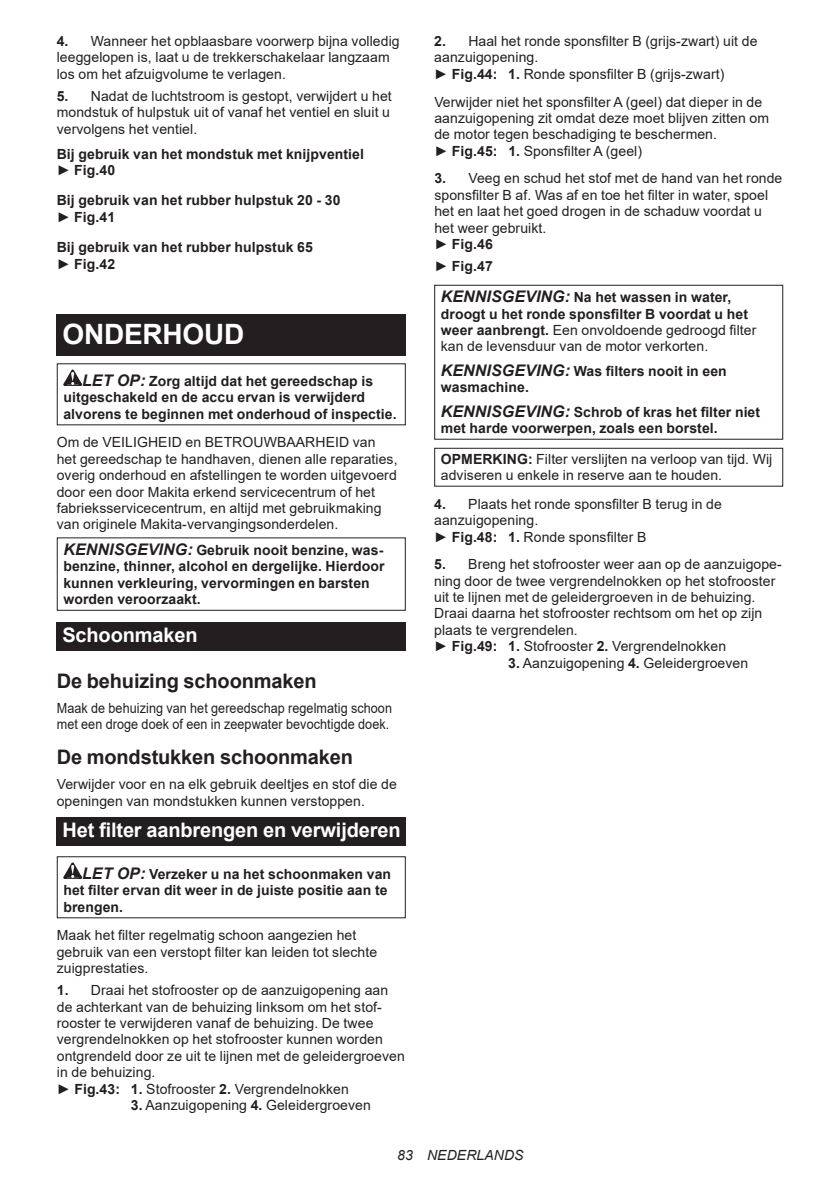
<style>
.page{position:relative;width:840px;height:1191px;background:#fff}
.page>*{position:absolute;margin:0;border:0;box-sizing:border-box;transform-origin:0 0}
.t1{font:700 28px "Arial";letter-spacing:-.01em;color:#fff}
.t2{font:700 20px "Arial";letter-spacing:-.01em;color:#231f20}
.t3{font:700 20px "Arial";letter-spacing:-.01em;color:#fff}
.t4{font:14px/16.4px "Arial";letter-spacing:.005em;color:#231f20}
.t5{font:700 14px/16.4px "Arial";letter-spacing:.005em;color:#231f20}
.t6{font:14px/16.4px "Arial";letter-spacing:.005em;color:#231f20;scale:.9 1}
.t7{font:italic 14px "Arial";letter-spacing:.005em;color:#231f20}
.s1{font-weight:700}
.s2{font-weight:400}
.s3{font-style:italic;font-size:16px}
</style>
<div class="page">
<div style="left:57px;top:314px;width:348px;height:41px;background:#231f20"></div>
<svg style="left:63px;top:369px;width:19px;height:17px"></svg>
<div style="left:57px;top:537px;width:348px;height:74px;border:1px solid #231f20"></div>
<div style="left:57px;top:622px;width:348px;height:28px;background:#231f20"></div>
<div style="left:57px;top:817px;width:348px;height:28px;background:#231f20"></div>
<svg style="left:63px;top:862px;width:19px;height:17px"></svg>
<div style="left:57px;top:856px;width:348px;height:62px;border:1px solid #231f20"></div>
<div style="left:434px;top:285px;width:348px;height:155px;border:1px solid #231f20"></div>
<div style="left:434px;top:448px;width:348px;height:39px;border:1px solid #231f20"></div>
<p class="t4" style="left:57px;top:33px;width:344px"><span class="s1">4.</span> Wanneer het opblaasbare voorwerp bijna volledig leeggelopen is, laat u de trekkerschakelaar langzaam los om het afzuigvolume te verlagen.</p>
<p class="t4" style="left:57px;top:88px;width:336px"><span class="s1">5.</span> Nadat de luchtstroom is gestopt, verwijdert u het mondstuk of hulpstuk uit of vanaf het ventiel en sluit u vervolgens het ventiel.</p>
<p class="t5" style="left:57px;top:146px;width:308px">Bij gebruik van het mondstuk met knijpventiel <span class="s2">►</span> Fig.40</p>
<p class="t5" style="left:57px;top:192px;width:285px">Bij gebruik van het rubber hulpstuk 20 - 30 <span class="s2">►</span> Fig.41</p>
<p class="t5" style="left:57px;top:239px;width:257px">Bij gebruik van het rubber hulpstuk 65 <span class="s2">►</span> Fig.42</p>
<h1 class="t1" style="left:62px;top:314px;width:183px">ONDERHOUD</h1>
<p class="t5" style="left:63px;top:373px;width:334px;text-indent:19px"><span class="s3">LET OP:</span> Zorg altijd dat het gereedschap is uitgeschakeld en de accu ervan is verwijderd alvorens te beginnen met onderhoud of inspectie.</p>
<p class="t4" style="left:57px;top:434px;width:342px">Om de VEILIGHEID en BETROUWBAARHEID van het gereedschap te handhaven, dienen alle reparaties, overig onderhoud en afstellingen te worden uitgevoerd door een door Makita erkend servicecentrum of het fabrieksservicecentrum, en altijd met gebruikmaking van originele Makita-vervangingsonderdelen.</p>
<p class="t5" style="left:63px;top:542px;width:322px"><span class="s3">KENNISGEVING:</span> Gebruik nooit benzine, was&shy;benzine, thinner, alcohol en dergelijke. Hierdoor kunnen verkleuring, vervormingen en barsten worden veroorzaakt.</p>
<h2 class="t3" style="left:62px;top:621px;width:137px">Schoonmaken</h2>
<h2 class="t2" style="left:57px;top:667px;width:261px">De behuizing schoonmaken</h2>
<p class="t6" style="left:57px;top:700px;width:374px">Maak de behuizing van het gereedschap regelmatig schoon met een droge doek of een in zeepwater bevochtigde doek.</p>
<h2 class="t2" style="left:57px;top:743px;width:297px">De mondstukken schoonmaken</h2>
<p class="t4" style="left:57px;top:776px;width:341px">Verwijder voor en na elk gebruik deeltjes en stof die de openingen van mondstukken kunnen verstoppen.</p>
<h2 class="t3" style="left:62px;top:815px;width:339px">Het filter aanbrengen en verwijderen</h2>
<p class="t5" style="left:63px;top:866px;width:329px;text-indent:19px"><span class="s3">LET OP:</span> Verzeker u na het schoonmaken van het filter ervan dit weer in de juiste positie aan te brengen.</p>
<p class="t4" style="left:57px;top:927px;width:322px">Maak het filter regelmatig schoon aangezien het gebruik van een verstopt filter kan leiden tot slechte zuigprestaties.</p>
<p class="t4" style="left:57px;top:982px;width:349px"><span class="s1">1.</span> Draai het stofrooster op de aanzuigopening aan de achterkant van de behuizing linksom om het stof&shy;rooster te verwijderen vanaf de behuizing. De twee vergrendelnokken op het stofrooster kunnen worden ontgrendeld door ze uit te lijnen met de geleidergroeven in de behuizing.<br>► <span class="s1">Fig.43: 1.</span> Stofrooster <span class="s1">2.</span> Vergrendelnokken</p>
<p class="t4" style="left:131px;top:1096px;width:241px"><span class="s1">3.</span> Aanzuigopening <span class="s1">4.</span> Geleidergroeven</p>
<p class="t4" style="left:434px;top:33px;width:324px"><span class="s1">2.</span> Haal het ronde sponsfilter B (grijs-zwart) uit de aanzuigopening.<br>► <span class="s1">Fig.44: 1.</span> Ronde sponsfilter B (grijs-zwart)</p>
<p class="t4" style="left:434px;top:93px;width:336px">Verwijder niet het sponsfilter A (geel) dat dieper in de aanzuigopening zit omdat deze moet blijven zitten om de motor tegen beschadiging te beschermen.<br>► <span class="s1">Fig.45: 1.</span> Sponsfilter A (geel)</p>
<p class="t4" style="left:434px;top:170px;width:349px"><span class="s1">3.</span> Veeg en schud het stof met de hand van het ronde sponsfilter B af. Was af en toe het filter in water, spoel het en laat het goed drogen in de schaduw voordat u het weer gebruikt.<br>► <span class="s1">Fig.46</span></p>
<p class="t5" style="left:434px;top:258px;width:60px"><span class="s2">►</span> Fig.47</p>
<p class="t5" style="left:440px;top:289px;width:317px"><span class="s3">KENNISGEVING:</span> Na het wassen in water, droogt u het ronde sponsfilter B voordat u het weer aanbrengt. <span class="s2">Een onvoldoende gedroogd filter kan de levensduur van de motor verkorten.</span></p>
<p class="t5" style="left:440px;top:363px;width:287px"><span class="s3">KENNISGEVING:</span> Was filters nooit in een wasmachine.</p>
<p class="t5" style="left:440px;top:404px;width:320px"><span class="s3">KENNISGEVING:</span> Schrob of kras het filter niet met harde voorwerpen, zoals een borstel.</p>
<p class="t4" style="left:440px;top:450px;width:333px"><span class="s1">OPMERKING:</span> Filter verslijten na verloop van tijd. Wij adviseren u enkele in reserve aan te houden.</p>
<p class="t4" style="left:434px;top:495px;width:289px"><span class="s1">4.</span> Plaats het ronde sponsfilter B terug in de aanzuigopening.<br>► <span class="s1">Fig.48: 1.</span> Ronde sponsfilter B</p>
<p class="t4" style="left:434px;top:556px;width:349px"><span class="s1">5.</span> Breng het stofrooster weer aan op de aanzuigope&shy;ning door de twee vergrendelnokken op het stofrooster uit te lijnen met de geleidergroeven in de behuizing.<br>Draai daarna het stofrooster rechtsom om het op zijn plaats te vergrendelen.<br>► <span class="s1">Fig.49: 1.</span> Stofrooster <span class="s1">2.</span> Vergrendelnokken</p>
<p class="t4" style="left:508px;top:654px;width:241px"><span class="s1">3.</span> Aanzuigopening <span class="s1">4.</span> Geleidergroeven</p>
<p class="t7" style="left:397px;top:1146px;width:128px">83 NEDERLANDS</p>
</div>
